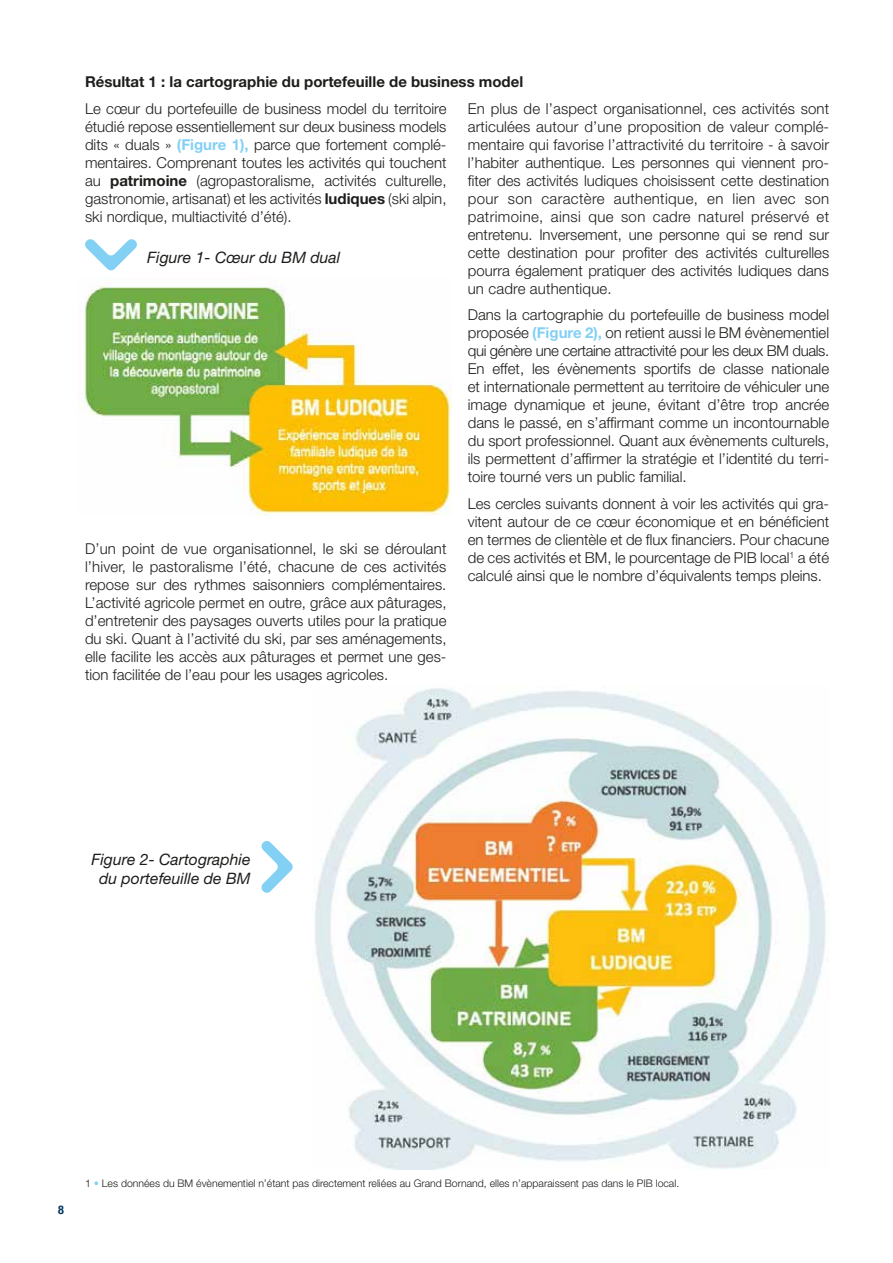
<style>
.page{position:relative;width:893px;height:1263px;background:#fff}
.page>*{position:absolute;margin:0;border:0;box-sizing:border-box;transform-origin:0 0}
.t1{font:italic 15.75px/18.9px "Helvetica Neue LT Std";color:#1d1d1b;text-align:center}
.t2{font:300 15px/18px "Helvetica Neue LT Std";color:#1d1d1b;text-align:justify}
.t3{font:700 15px "Helvetica Neue LT Std";color:#1d1d1b}
.t4{font:700 condensed 12px "Helvetica Neue";color:#003761}
.t5{font:300 10.5px "Helvetica Neue LT Std";color:#1d1d1b}
.s1{font-weight:700;color:#83d0f5}
.s2{font-weight:700}
.s3{color:#83d0f5}
</style>
<div class="page">
<img style="left:77px;top:286px;width:375px;height:229px">
<svg style="left:85px;top:239px;width:52px;height:32px"></svg>
<img style="left:315px;top:688px;width:511px;height:481px">
<svg style="left:261px;top:841px;width:32px;height:52px"></svg>
<p class="t3" style="left:85px;top:73px;width:440px">Résultat 1 : la cartographie du portefeuille de business model</p>
<p class="t2" style="left:85px;top:99px;width:363px">Le cœur du portefeuille de business model du territoire étudié repose essentiellement sur deux business models dits « duals » <span class="s1">(Figure 1),</span> parce que fortement complé&shy;mentaires. Comprenant toutes les activités qui touchent au <span class="s2">patrimoine</span> (agropastoralisme, activités culturelle, gastronomie, artisanat) et les activités <span class="s2">ludiques</span> (ski alpin, ski nordique, multiactivité d’été).</p>
<p class="t2" style="left:468px;top:99px;width:363px">En plus de l’aspect organisationnel, ces activités sont articulées autour d’une proposition de valeur complé&shy;mentaire qui favorise l’attractivité du territoire - à savoir l’habiter authentique. Les personnes qui viennent pro&shy;fiter des activités ludiques choisissent cette destination pour son caractère authentique, en lien avec son patrimoine, ainsi que son cadre naturel préservé et entretenu. Inversement, une personne qui se rend sur cette destination pour profiter des activités culturelles pourra également pratiquer des activités ludiques dans un cadre authentique.</p>
<p class="t2" style="left:468px;top:306px;width:363px">Dans la cartographie du portefeuille de business model proposée <span class="s1">(Figure 2),</span> on retient aussi le BM évènementiel qui génère une certaine attractivité pour les deux BM duals.<br>En effet, les évènements sportifs de classe nationale et internationale permettent au territoire de véhiculer une image dynamique et jeune, évitant d’être trop ancrée dans le passé, en s’affirmant comme un incontournable du sport professionnel. Quant aux évènements culturels, ils permettent d’affirmer la stratégie et l’identité du terri&shy;toire tourné vers un public familial.</p>
<p class="t2" style="left:468px;top:494px;width:363px">Les cercles suivants donnent à voir les activités qui gra&shy;vitent autour de ce cœur économique et en bénéficient en termes de clientèle et de flux financiers. Pour chacune de ces activités et BM, le pourcentage de PIB local<sup>1</sup> a été calculé ainsi que le nombre d’équivalents temps pleins.</p>
<p class="t1" style="left:147px;top:248px;width:194px">Figure 1- Cœur du BM dual</p>
<p class="t2" style="left:85px;top:540px;width:363px">D’un point de vue organisationnel, le ski se déroulant l’hiver, le pastoralisme l’été, chacune de ces activités repose sur des rythmes saisonniers complémentaires.<br>L’activité agricole permet en outre, grâce aux pâturages, d’entretenir des paysages ouverts utiles pour la pratique du ski. Quant à l’activité du ski, par ses aménagements, elle facilite les accès aux pâturages et permet une ges&shy;tion facilitée de l’eau pour les usages agricoles.</p>
<p class="t1" style="left:91px;top:850px;width:161px">Figure 2- Cartographie du portefeuille de BM</p>
<p class="t4" style="left:58px;top:1200px;width:7px">8</p>
<p class="t5" style="left:85px;top:1177px;width:596px">1 <span class="s3">•</span> Les données du BM évènementiel n’étant pas directement reliées au Grand Bornand, elles n’apparaissent pas dans le PIB local.</p>
</div>
